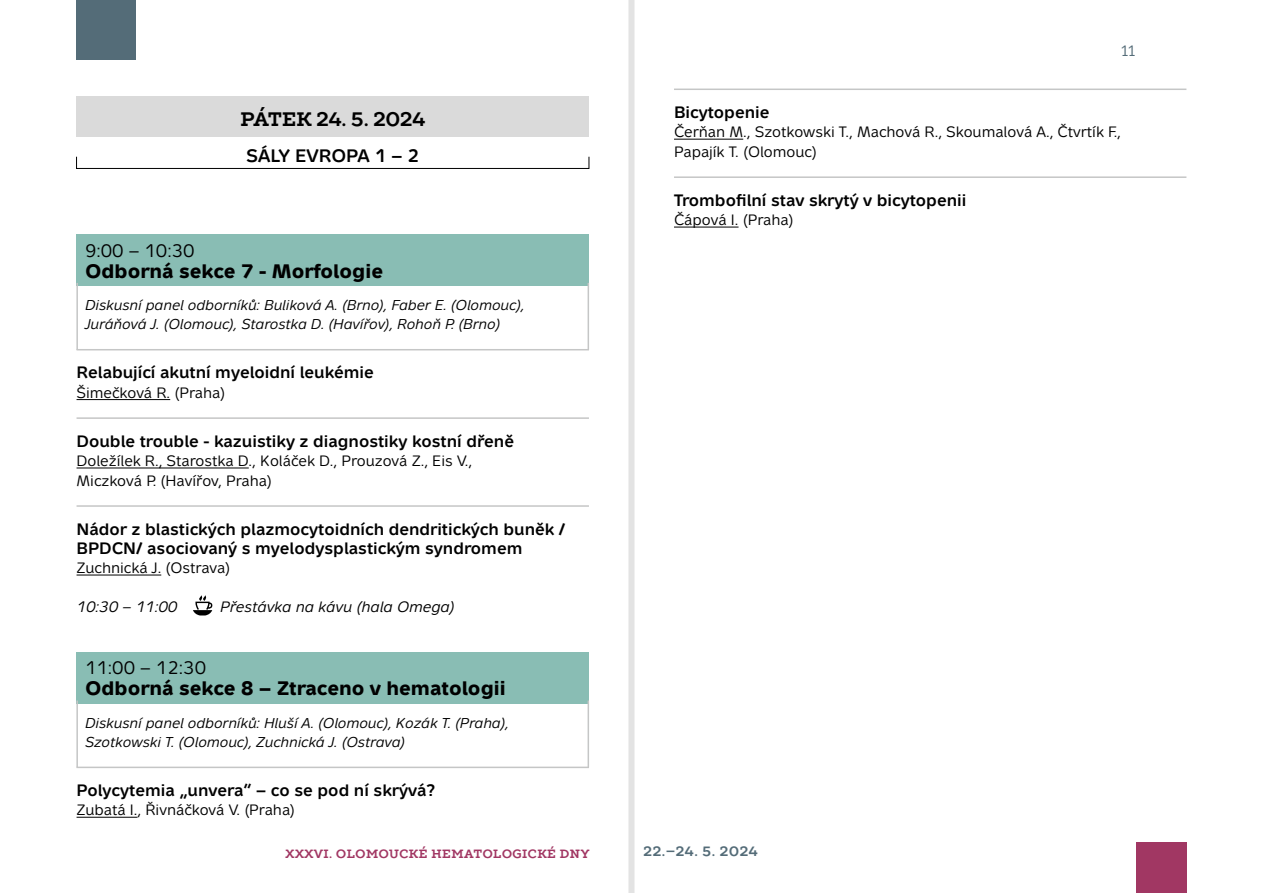
<style>
.page{position:relative;width:1263px;height:893px;background:#fff}
.page>*{position:absolute;margin:0;border:0;box-sizing:border-box;transform-origin:0 0}
.Lekari_H1{font:700 19.5px "Metron";color:#000}
.Datum{font:700 19.5px "TT Slabs";color:#000}
.Lekari_cas{font:18px "Metron";color:#000}
.Saly{font:700 18px "Metron";color:#000}
.Lekari_H2{font:700 16.5px/19.2px "Metron";color:#000}
.Lekari_jmeno{font:15px/19.5px "Metron";color:#000}
.Obed_Prestavka{font:italic 15px "Metron";color:#000}
.t1{font:15px "TT Slabs";color:#546c78}
.Lekari_predsednictvo{font:italic 14.25px/19.5px "Metron";color:#000}
.t2{font:700 13.5px "TT Slabs";letter-spacing:.05em;color:#546c78}
.t3{font:700 12px "TT Slabs";letter-spacing:.04em;color:#a13763}
</style>
<div class="page">
<div style="left:77px;top:0;width:59px;height:60px;background:#546c78"></div>
<div style="left:1136px;top:843px;width:50px;height:50px;background:#a13763"></div>
<div style="left:77px;top:97px;width:512px;height:40px;background:#dadada"></div>
<div style="left:76px;top:156px;width:513px;height:13px;border:1px solid #000"></div>
<div style="left:77px;top:234px;width:512px;height:52px;background:#89bdb4"></div>
<hr style="left:76px;top:283px;width:2px;height:67px;background:#c5c6c6">
<hr style="left:588px;top:283px;width:1px;height:67px;background:#c5c6c6">
<hr style="left:77px;top:349px;width:512px;height:1px;background:#c5c6c6">
<hr style="left:77px;top:399px;width:93px;height:1px;background:#000">
<hr style="left:77px;top:417px;width:512px;height:2px;background:#c5c6c6">
<hr style="left:77px;top:468px;width:172px;height:1px;background:#000">
<hr style="left:77px;top:505px;width:512px;height:2px;background:#c5c6c6">
<hr style="left:77px;top:575px;width:84px;height:1px;background:#000">
<div style="left:77px;top:652px;width:512px;height:51px;background:#89bdb4"></div>
<hr style="left:76px;top:700px;width:2px;height:68px;background:#c5c6c6">
<hr style="left:588px;top:700px;width:1px;height:68px;background:#c5c6c6">
<hr style="left:77px;top:767px;width:512px;height:1px;background:#c5c6c6">
<hr style="left:77px;top:817px;width:61px;height:1px;background:#000">
<svg style="left:193px;top:595px;width:19px;height:20px"></svg>
<hr style="left:674px;top:89px;width:512px;height:1px;background:#c5c6c6">
<hr style="left:674px;top:139px;width:69px;height:1px;background:#000">
<hr style="left:674px;top:176px;width:512px;height:2px;background:#c5c6c6">
<hr style="left:674px;top:227px;width:64px;height:1px;background:#000">
<div style="left:628px;top:0;width:6px;height:893px;background:#e3e3e3"></div>
<p class="Datum" style="left:240px;top:106px;width:186px">PÁTEK 24. 5. 2024</p>
<p class="Saly" style="left:246px;top:145px;width:175px">SÁLY EVROPA 1 – 2</p>
<p class="Lekari_cas" style="left:85px;top:240px;width:111px">9:00 – 10:30</p>
<p class="Lekari_H1" style="left:85px;top:258px;width:299px">Odborná sekce 7 - Morfologie</p>
<p class="Lekari_predsednictvo" style="left:85px;top:295px;width:441px">Diskusní panel odborníků: Buliková A. (Brno), Faber E. (Olomouc),<br>Juráňová J. (Olomouc), Starostka D. (Havířov), Rohoň P. (Brno)</p>
<p class="Lekari_H2" style="left:77px;top:363px;width:299px">Relabující akutní myeloidní leukémie</p>
<p class="Lekari_jmeno" style="left:77px;top:383px;width:150px">Šimečková R. (Praha)</p>
<p class="Lekari_H2" style="left:77px;top:431px;width:439px">Double trouble - kazuistiky z diagnostiky kostní dřeně</p>
<p class="Lekari_jmeno" style="left:77px;top:451px;width:397px">Doležílek R., Starostka D., Koláček D., Prouzová Z., Eis V.,<br>Miczková P. (Havířov, Praha)</p>
<p class="Lekari_H2" style="left:77px;top:519px;width:490px">Nádor z blastických plazmocytoidních dendritických buněk /<br>BPDCN/ asociovaný s myelodysplastickým syndromem</p>
<p class="Lekari_jmeno" style="left:77px;top:558px;width:155px">Zuchnická J. (Ostrava)</p>
<p class="Obed_Prestavka" style="left:77px;top:599px;width:102px">10:30 – 11:00</p>
<p class="Obed_Prestavka" style="left:220px;top:599px;width:236px">Přestávka na kávu (hala Omega)</p>
<p class="Lekari_cas" style="left:85px;top:658px;width:123px">11:00 – 12:30</p>
<p class="Lekari_H1" style="left:85px;top:676px;width:422px">Odborná sekce 8 – Ztraceno v hematologii</p>
<p class="Lekari_predsednictvo" style="left:85px;top:713px;width:425px">Diskusní panel odborníků: Hluší A. (Olomouc), Kozák T. (Praha),<br>Szotkowski T. (Olomouc), Zuchnická J. (Ostrava)</p>
<p class="Lekari_H2" style="left:77px;top:780px;width:360px">Polycytemia „unvera“ – co se pod ní skrývá?</p>
<p class="Lekari_jmeno" style="left:77px;top:800px;width:220px">Zubatá I., Řivnáčková V. (Praha)</p>
<p class="t1" style="left:1121px;top:41px;width:15px">11</p>
<p class="Lekari_H2" style="left:674px;top:102px;width:97px">Bicytopenie</p>
<p class="Lekari_jmeno" style="left:674px;top:122px;width:448px">Čerňan M., Szotkowski T., Machová R., Skoumalová A., Čtvrtík F.,<br>Papajík T. (Olomouc)</p>
<p class="Lekari_H2" style="left:674px;top:190px;width:294px">Trombofilní stav skrytý v bicytopenii</p>
<p class="Lekari_jmeno" style="left:674px;top:210px;width:121px">Čápová I. (Praha)</p>
<p class="t3" style="left:286px;top:845px;width:305px">XXXVI. OLOMOUCKÉ HEMATOLOGICKÉ DNY</p>
<p class="t2" style="left:643px;top:842px;width:116px">22.–24. 5. 2024</p>
</div>
